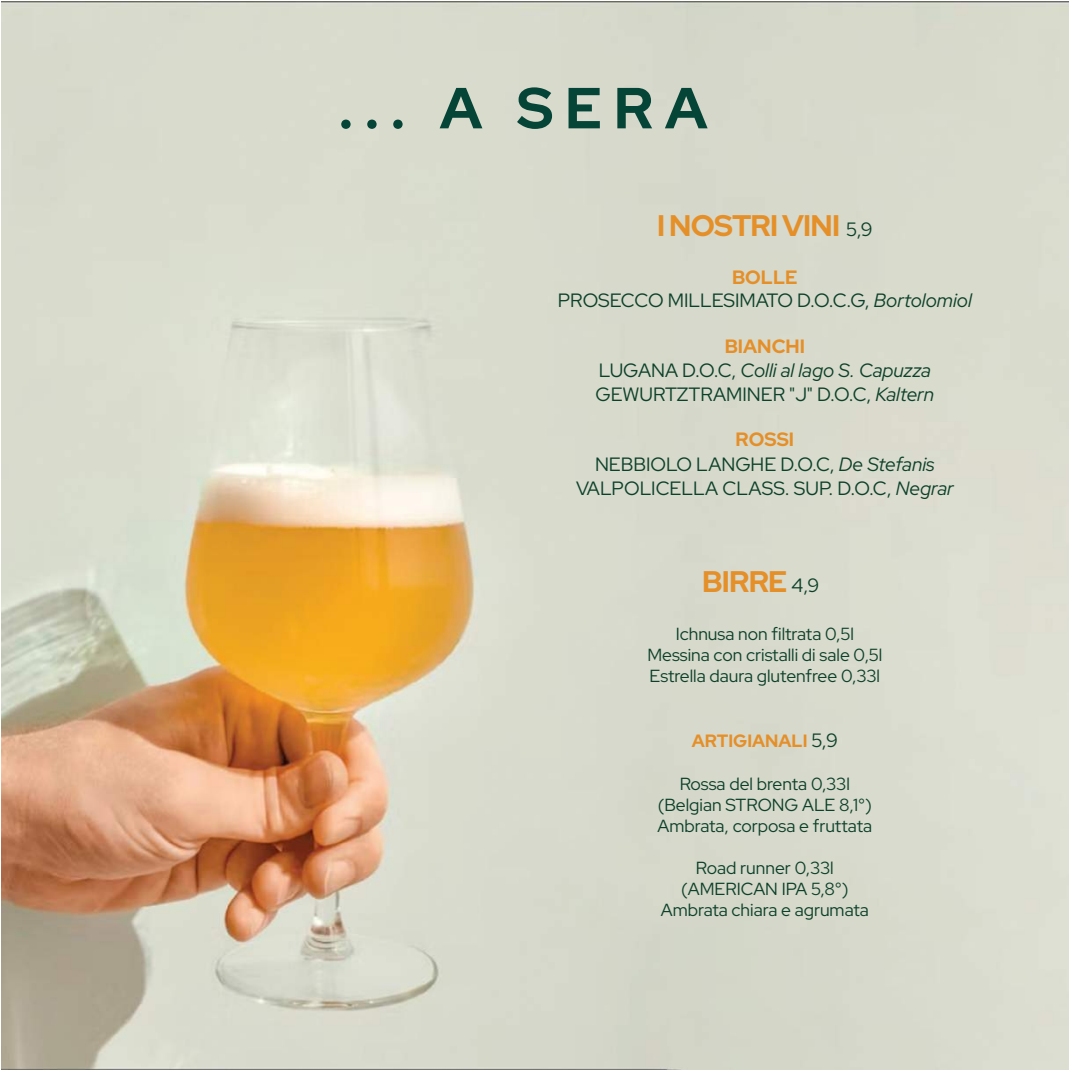
<style>
.page{position:relative;width:1072px;height:1072px;background:#fff}
.page>*{position:absolute;margin:0;border:0;box-sizing:border-box;transform-origin:0 0}
.t1{font:300 57.75px "Red Hat Display";color:#054538}
.t2{font:300 29.75px "Red Hat Display";letter-spacing:-.025em;color:#e58f29}
.t3{font:300 19.25px/23.8px "Red Hat Display";color:#0c4129;text-align:center}
.t4{font:300 17.85px "Red Hat Display";color:#e58f29}
.t5{font:300 17.5px/21px "Red Hat Display";color:#0c4129;text-align:center}
.s1{font-size:19.25px;color:#0c4129}
.s2{color:#e58f29}
.s3{font-style:italic}
</style>
<div class="page">
<img style="left:2px;top:2px;width:1066px;height:1067px">
<h1 class="t1" style="left:339px;top:70px;width:370px">... A SERA</h1>
<h2 class="t2" style="left:657px;top:206px;width:217px">I NOSTRI VINI <span class="s1">5,9</span></h2>
<p class="t3" style="left:558px;top:265px;width:415px;line-height:23.1px"><span class="s2">BOLLE<br></span>PROSECCO MILLESIMATO D.O.C.G, <span class="s3">Bortolomiol</span></p>
<p class="t3" style="left:595px;top:334px;width:340px"><span class="s2">BIANCHI<br></span>LUGANA D.O.C, <span class="s3">Colli al lago S. Capuzza<br></span>GEWURTZTRAMINER "J" D.O.C, <span class="s3">Kaltern</span></p>
<p class="t3" style="left:576px;top:427px;width:379px;line-height:24.5px"><span class="s2">ROSSI<br></span>NEBBIOLO LANGHE D.O.C, <span class="s3">De Stefanis<br></span>VALPOLICELLA CLASS. SUP. D.O.C, <span class="s3">Negrar</span></p>
<h2 class="t2" style="left:702px;top:561px;width:119px">BIRRE <span class="s1">4,9</span></h2>
<p class="t5" style="left:647px;top:623px;width:236px">Ichnusa non filtrata 0,5l<br>Messina con cristalli di sale 0,5l<br>Estrella daura glutenfree 0,33l</p>
<p class="t4" style="left:692px;top:729px;width:147px">ARTIGIANALI <span class="s1">5,9</span></p>
<p class="t5" style="left:657px;top:772px;width:216px">Rossa del brenta 0,33l (Belgian STRONG ALE 8,1°)<br>Ambrata, corposa e fruttata</p>
<p class="t5" style="left:661px;top:856px;width:209px">Road runner 0,33l (AMERICAN IPA 5,8°)<br>Ambrata chiara e agrumata</p>
</div>
